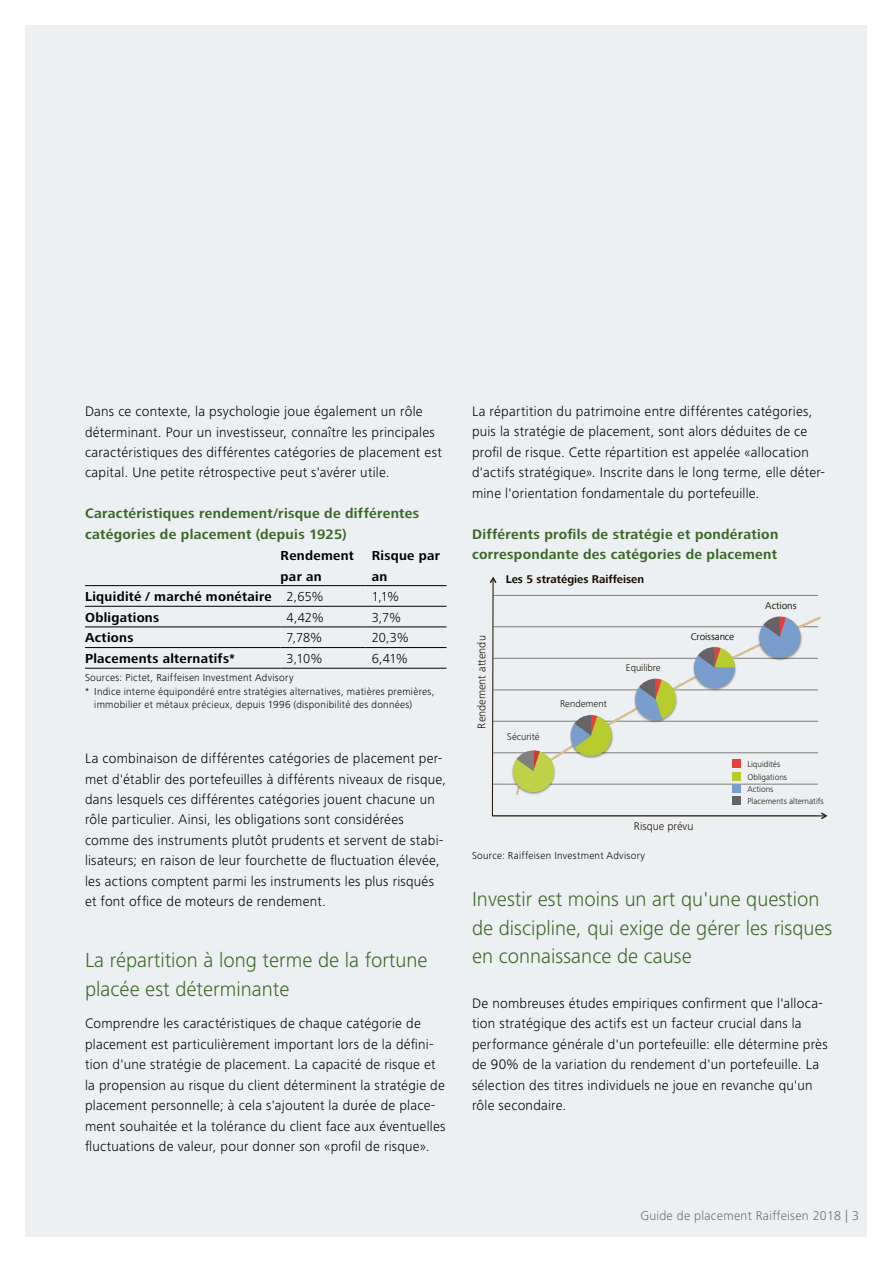
<style>
.page{position:relative;width:893px;height:1263px;background:#fff}
.page>*{position:absolute;margin:0;border:0;box-sizing:border-box;transform-origin:0 0}
.t1{font:300 21px/28.5px "Frutiger Next LT";color:#3b6827}
.t2{font:300 14.25px/20.4px "Frutiger Next LT";letter-spacing:.015em;color:#000}
.t3{font:700 14.25px/20.4px "Frutiger Next LT";letter-spacing:.02em;color:#3b6827}
.t4{font:700 13.5px/20.4px "Frutiger Next LT";letter-spacing:.02em;color:#000}
.t5{font:300 13.5px "Frutiger Next LT";color:#000}
.t6{font:300 13.2px "Frutiger Next LT";letter-spacing:.02em;color:#6d6a63}
.t7{font:300 11.55px "Frutiger Next LT";color:#140e00}
.t8{font:700 11.55px "Frutiger Next Com";color:#140e00}
.t9{font:300 10.5px "Frutiger Next LT";letter-spacing:.025em;color:#000}
.t10{font:300 10.05px "Frutiger Next LT";color:#140e00}
.t11{font:10.05px "Frutiger Next Com";letter-spacing:-.01em;color:#140e00}
.t12{font:300 8.7px/12.9px "Frutiger Next LT";color:#140e00}
.s1{font-weight:300}
</style>
<div class="page">
<div style="left:26px;top:26px;width:841px;height:1211px;background:#edf0f3"></div>
<hr style="left:85px;top:585px;width:196px;height:1px;background:#000">
<hr style="left:281px;top:585px;width:85px;height:1px;background:#000">
<hr style="left:366px;top:585px;width:80px;height:1px;background:#000">
<hr style="left:85px;top:606px;width:196px;height:1px;background:#000">
<hr style="left:281px;top:606px;width:85px;height:1px;background:#000">
<hr style="left:366px;top:606px;width:80px;height:1px;background:#000">
<hr style="left:85px;top:627px;width:196px;height:1px;background:#000">
<hr style="left:281px;top:627px;width:85px;height:1px;background:#000">
<hr style="left:366px;top:627px;width:80px;height:1px;background:#000">
<hr style="left:85px;top:647px;width:196px;height:1px;background:#000">
<hr style="left:281px;top:647px;width:85px;height:1px;background:#000">
<hr style="left:366px;top:647px;width:80px;height:1px;background:#000">
<hr style="left:85px;top:668px;width:196px;height:1px;background:#000">
<hr style="left:281px;top:668px;width:85px;height:1px;background:#000">
<hr style="left:366px;top:668px;width:80px;height:1px;background:#000">
<svg style="left:491px;top:581px;width:336px;height:236px"></svg>
<svg style="left:490px;top:577px;width:6px;height:6px"></svg>
<div style="left:732px;top:760px;width:9px;height:8px;background:#e6403b"></div>
<div style="left:732px;top:773px;width:9px;height:8px;background:#b8cc2d"></div>
<div style="left:732px;top:796px;width:9px;height:9px;background:#656367"></div>
<div style="left:732px;top:785px;width:9px;height:8px;background:#799ecd"></div>
<svg style="left:510px;top:750px;width:47px;height:45px"></svg>
<p class="t2" style="left:85px;top:401px;width:358px">Dans ce contexte, la psychologie joue également un rôle déterminant. Pour un investisseur, connaître les principales caractéristiques des différentes catégories de placement est capital. Une petite rétrospective peut s'avérer utile.</p>
<p class="t3" style="left:85px;top:503px;width:336px">Caractéristiques rendement/risque de différentes catégories de placement (depuis 1925)</p>
<p class="t4" style="left:281px;top:545px;width:75px">Rendement par an</p>
<p class="t4" style="left:372px;top:545px;width:70px">Risque par an</p>
<p class="t4" style="left:85px;top:586px;width:240px">Liquidité / marché monétaire <span class="s1">2,65%</span></p>
<p class="t5" style="left:372px;top:589px;width:29px">1,1%</p>
<p class="t4" style="left:85px;top:607px;width:76px">Obligations</p>
<p class="t5" style="left:287px;top:610px;width:39px">4,42%</p>
<p class="t5" style="left:372px;top:610px;width:31px">3,7%</p>
<p class="t4" style="left:85px;top:628px;width:50px">Actions</p>
<p class="t5" style="left:287px;top:630px;width:37px">7,78%</p>
<p class="t5" style="left:372px;top:630px;width:38px">20,3%</p>
<p class="t4" style="left:85px;top:648px;width:152px">Placements alternatifs*</p>
<p class="t5" style="left:287px;top:651px;width:37px">3,10%</p>
<p class="t5" style="left:372px;top:651px;width:37px">6,41%</p>
<p class="t9" style="left:85px;top:672px;width:210px">Sources: Pictet, Raiffeisen Investment Advisory</p>
<p class="t9" style="left:85px;top:686px;width:351px">* Indice interne équipondéré entre stratégies alternatives, matières premières,</p>
<p class="t9" style="left:94px;top:699px;width:320px">immobilier et métaux précieux, depuis 1996 (disponibilité des données)</p>
<p class="t2" style="left:85px;top:748px;width:363px">La combinaison de différentes catégories de placement per&shy;met d'établir des portefeuilles à différents niveaux de risque, dans lesquels ces différentes catégories jouent chacune un rôle particulier. Ainsi, les obligations sont considérées comme des instruments plutôt prudents et servent de stabi&shy;lisateurs; en raison de leur fourchette de fluctuation élevée, les actions comptent parmi les instruments les plus risqués et font office de moteurs de rendement.</p>
<h1 class="t1" style="left:85px;top:946px;width:344px">La répartition à long terme de la fortune placée est déterminante</h1>
<p class="t2" style="left:85px;top:1013px;width:362px">Comprendre les caractéristiques de chaque catégorie de placement est particulièrement important lors de la défini&shy;tion d'une stratégie de placement. La capacité de risque et la propension au risque du client déterminent la stratégie de placement personnelle; à cela s'ajoutent la durée de place&shy;ment souhaitée et la tolérance du client face aux éventuelles fluctuations de valeur, pour donner son «profil de risque».</p>
<p class="t2" style="left:472px;top:401px;width:355px">La répartition du patrimoine entre différentes catégories, puis la stratégie de placement, sont alors déduites de ce profil de risque. Cette répartition est appelée «allocation d'actifs stratégique». Inscrite dans le long terme, elle déter&shy;mine l'orientation fondamentale du portefeuille.</p>
<p class="t3" style="left:472px;top:524px;width:308px">Différents profils de stratégie et pondération correspondante des catégories de placement</p>
<p class="t7" style="left:475px;top:728px;width:95px;rotate:-90deg">Rendement attendu</p>
<p class="t8" style="left:506px;top:573px;width:140px">Les 5 stratégies Raiffeisen</p>
<p class="t10" style="left:507px;top:731px;width:34px">Sécurité</p>
<p class="t10" style="left:560px;top:698px;width:48px">Rendement</p>
<p class="t10" style="left:626px;top:662px;width:36px">Equilibre</p>
<p class="t11" style="left:691px;top:630px;width:45px">Croissance</p>
<p class="t7" style="left:634px;top:819px;width:61px">Risque prévu</p>
<p class="t11" style="left:765px;top:600px;width:33px">Actions</p>
<p class="t12" style="left:747px;top:758px;width:41px">Liquidités<br>Obligations</p>
<p class="t12" style="left:747px;top:794px;width:78px">Placements alternatifs</p>
<p class="t12" style="left:747px;top:783px;width:27px">Actions</p>
<p class="t9" style="left:472px;top:850px;width:175px">Source: Raiffeisen Investment Advisory</p>
<h1 class="t1" style="left:472px;top:885px;width:362px">Investir est moins un art qu'une question de discipline, qui exige de gérer les risques en connaissance de cause</h1>
<p class="t2" style="left:472px;top:993px;width:357px">De nombreuses études empiriques confirment que l'alloca&shy;tion stratégique des actifs est un facteur crucial dans la performance générale d'un portefeuille: elle détermine près de 90% de la variation du rendement d'un portefeuille. La sélection des titres individuels ne joue en revanche qu'un rôle secondaire.</p>
<p class="t6" style="left:640px;top:1209px;width:220px">Guide de placement Raiffeisen 2018 | 3</p>
</div>
